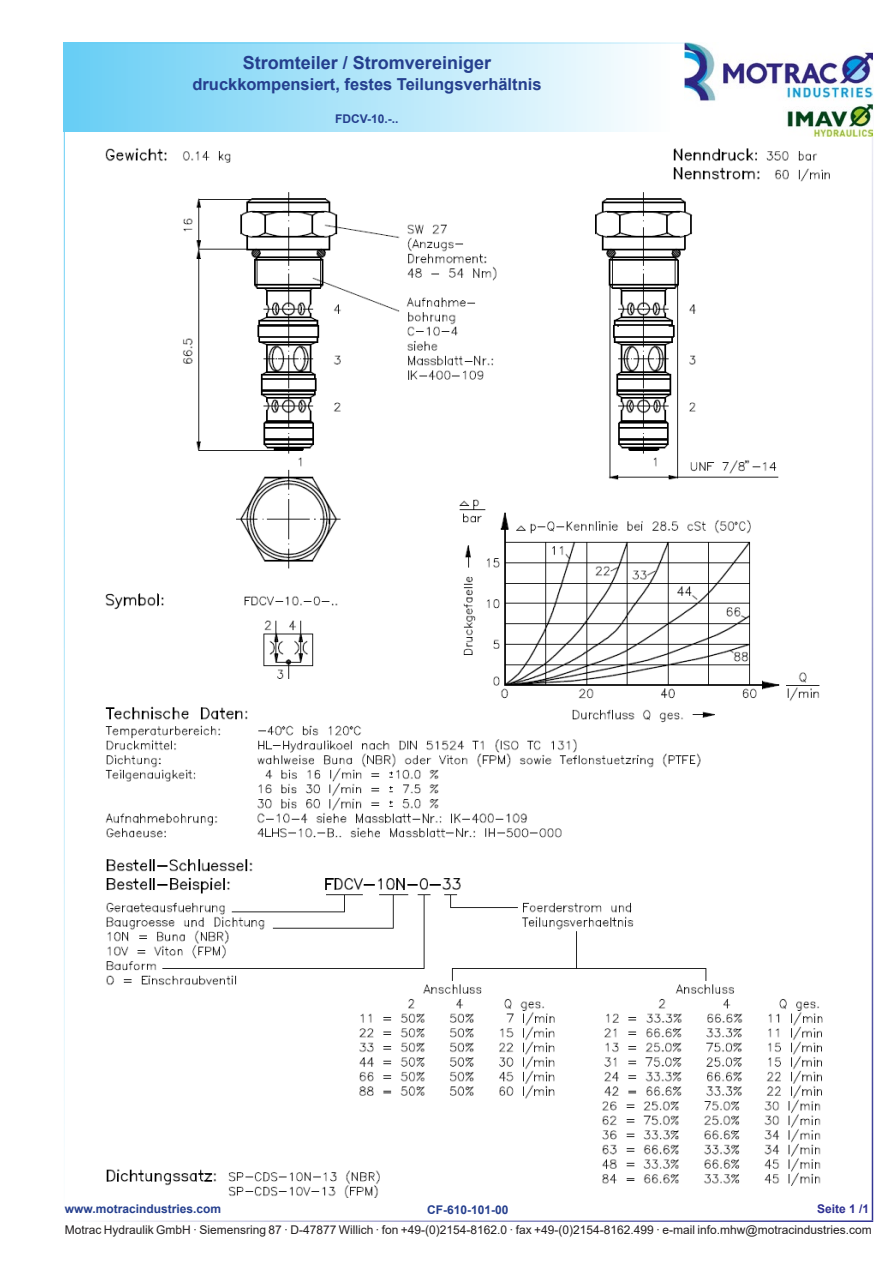
<style>
.page{position:relative;width:893px;height:1263px;background:#fff}
.page>*{position:absolute;margin:0;border:0;box-sizing:border-box;transform-origin:0 0}
.t1{font:700 18px "Arial";color:#253f8e}
.t2{font:700 16.5px "Arial";color:#253f8e}
.t3{font:12px "Arial";color:#231f20}
.t4{font:700 12px "Arial";color:#253f8e}
.t5{font:700 12px "Arial";color:#2e3092}
</style>
<div class="page">
<div style="left:64px;top:43px;width:606px;height:89px;background:linear-gradient(to right,#66cef5,#fdfefe)"></div>
<hr style="left:64px;top:43px;width:808px;height:1px;background:#67cef5">
<hr style="left:64px;top:1220px;width:809px;height:2px;background:#2e3092">
<hr style="left:64px;top:43px;width:1px;height:1177px;background:#67cef5">
<hr style="left:872px;top:43px;width:1px;height:1177px;background:#2e3092">
<img style="left:685px;top:43px;width:187px;height:93px">
<img style="left:105px;top:148px;width:725px;height:553px">
<img style="left:105px;top:706px;width:718px;height:491px">
<h1 class="t1" style="left:243px;top:50px;width:250px">Stromteiler / Stromvereiniger</h1>
<h2 class="t2" style="left:192px;top:73px;width:351px">druckkompensiert, festes Teilungsverhältnis</h2>
<p class="t4" style="left:335px;top:110px;width:65px">FDCV-10.-..</p>
<p class="t4" style="left:65px;top:1201px;width:158px">www.motracindustries.com</p>
<p class="t5" style="left:817px;top:1201px;width:54px">Seite 1 /1</p>
<p class="t3" style="left:65px;top:1221px;width:808px">Motrac Hydraulik GmbH · Siemensring 87 · D-47877 Willich · fon +49-(0)2154-8162.0 · fax +49-(0)2154-8162.499 · e-mail info.mhw@motracindustries.com</p>
<p class="t4" style="left:427px;top:1202px;width:83px">CF-610-101-00</p>
</div>
